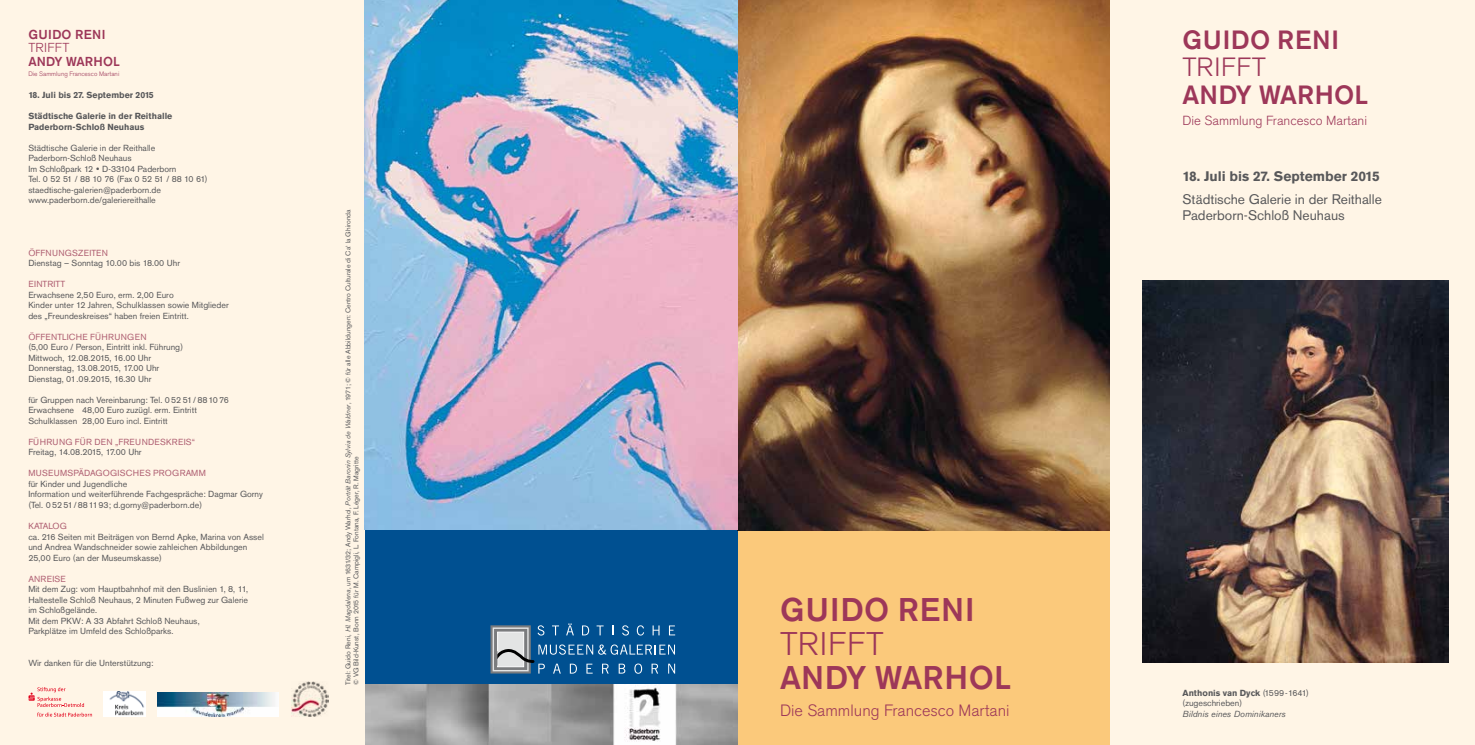
<style>
.page{position:relative;width:1475px;height:745px;background:#fff}
.page>*{position:absolute;margin:0;border:0;box-sizing:border-box;transform-origin:0 0}
.t1{font:500 32.5px "Akzidenz Grotesk BQ";letter-spacing:.005em;color:#9d3759}
.t2{font:500 32.5px "Akzidenz Grotesk BQ";letter-spacing:.03em;color:#9d3759}
.t3{font:32.5px "Akzidenz Grotesk Expert BQ Light Os F";letter-spacing:.02em;color:#9d3759}
.t4{font:500 26.12px "Akzidenz Grotesk BQ";letter-spacing:.005em;color:#9d3759}
.t5{font:500 26.12px "Akzidenz Grotesk BQ";letter-spacing:.03em;color:#9d3759}
.t6{font:26.12px "Akzidenz Grotesk Expert BQ Light Os F";letter-spacing:.02em;color:#9d3759}
.t7{font:16.25px "Akzidenz Grotesk Expert BQ Light Os F";color:#9d3759}
.t8{font:13.75px/16.5px "Akzidenz Grotesk BQ";color:#58585a}
.t9{font:700 13.75px "Akzidenz Grotesk BQ";color:#58585a}
.t10{font:13.12px "Akzidenz Grotesk Expert BQ Light Os F";color:#9d3759}
.t11{font:500 12.88px "Akzidenz Grotesk BQ";letter-spacing:.005em;color:#9d3759}
.t12{font:500 12.88px "Akzidenz Grotesk BQ";letter-spacing:.03em;color:#9d3759}
.t13{font:12.88px "Akzidenz Grotesk Expert BQ Light Os F";letter-spacing:.02em;color:#9d3759}
.t14{font:8.75px/10.5px "Akzidenz Grotesk BQ";color:#58585a}
.t15{font:700 8.75px/10.5px "Akzidenz Grotesk BQ";color:#58585a}
.t16{font:8.75px "Akzidenz Grotesk BQ";letter-spacing:.02em;color:#af5f72}
.t17{font:8.75px "Akzidenz Grotesk BQ";letter-spacing:.04em;color:#af5f72}
.t18{font:italic 8.75px "Akzidenz Grotesk BQ";color:#58585a}
.t19{font:8.75px "Akzidenz Grotesk BQ";letter-spacing:-.03em;color:#af5f72}
.t20{font:6.88px/8.2px "Akzidenz Grotesk BQ";color:#58585a}
.t21{font:6.5px "Akzidenz Grotesk Expert BQ Light Os F";color:#9d3759}
.s1{font-style:italic}
.s2{font-weight:700}
</style>
<div class="page">
<div style="left:0;top:0;width:1474px;height:744px;background:#fff5e6"></div>
<div style="left:737px;top:521px;width:372px;height:223px;background:#fbc97b"></div>
<div style="left:365px;top:522px;width:372px;height:222px;background:#005091"></div>
<div style="left:490px;top:625px;width:40px;height:48px;border:6px solid #7b7c7e"></div>
<div style="left:497px;top:631px;width:26px;height:35px;background:#e3e4e4;border:1px solid #fff"></div>
<div style="left:492px;top:627px;width:36px;height:44px;border:1px solid #e3e4e4"></div>
<svg style="left:537px;top:625px;width:7px;height:10px"></svg>
<svg style="left:552px;top:625px;width:7px;height:10px"></svg>
<svg style="left:566px;top:623px;width:7px;height:12px"></svg>
<svg style="left:582px;top:625px;width:7px;height:10px"></svg>
<svg style="left:596px;top:625px;width:7px;height:10px"></svg>
<svg style="left:622px;top:625px;width:7px;height:10px"></svg>
<svg style="left:636px;top:625px;width:8px;height:10px"></svg>
<svg style="left:652px;top:625px;width:7px;height:10px"></svg>
<svg style="left:669px;top:625px;width:6px;height:10px"></svg>
<svg style="left:493px;top:644px;width:182px;height:29px"></svg>
<img style="left:365px;top:684px;width:372px;height:60px">
<img style="left:291px;top:681px;width:38px;height:35px">
<img style="left:365px;top:0;width:744px;height:530px">
<img style="left:1142px;top:280px;width:305px;height:381px">
<img style="left:104px;top:691px;width:41px;height:24px">
<img style="left:157px;top:692px;width:122px;height:23px">
<svg style="left:37px;top:712px;width:55px;height:4px"></svg>
<svg style="left:29px;top:687px;width:55px;height:19px"></svg>
<h3 class="t12" style="left:28px;top:26px;width:79px">GUIDO RENI</h3>
<h3 class="t13" style="left:28px;top:40px;width:39px">Trifft</h3>
<h3 class="t11" style="left:28px;top:53px;width:93px">ANDY WARHOL</h3>
<p class="t21" style="left:28px;top:70px;width:92px">Die Sammlung Francesco Martani</p>
<p class="t15" style="left:28px;top:90px;width:127px">18. Juli bis 27. September 2015</p>
<p class="t15" style="left:28px;top:111px;width:145px">Städtische Galerie in der Reithalle<br>Paderborn-Schloß Neuhaus</p>
<p class="t14" style="left:28px;top:142px;width:181px">Städtische Galerie in der Reithalle Paderborn-Schloß Neuhaus<br>Im Schloßpark 12 • D-33104 Paderborn<br>Tel. 0 52 51 / 88 10 76 (Fax 0 52 51 / 88 10 61) staedtische-galerien@paderborn.de www.paderborn.de/galeriereithalle</p>
<p class="t16" style="left:28px;top:247px;width:81px">ÖFFNUNGSZEITEN</p>
<p class="t14" style="left:28px;top:258px;width:153px">Dienstag – Sonntag 10.00 bis 18.00 Uhr</p>
<p class="t16" style="left:28px;top:279px;width:38px">EINTRITT</p>
<p class="t14" style="left:28px;top:289px;width:202px">Erwachsene 2,50 Euro, erm. 2,00 Euro<br>Kinder unter 12 Jahren, Schulklassen sowie Mitglieder des „Freundeskreises“ haben freien Eintritt.</p>
<p class="t16" style="left:28px;top:331px;width:120px">ÖFFENTLICHE FÜHRUNGEN</p>
<p class="t14" style="left:28px;top:342px;width:156px">(5,00 Euro / Person, Eintritt inkl. Führung)<br>Mittwoch, 12.08.2015, 16.00 Uhr Donnerstag, 13.08.2015, 17.00 Uhr Dienstag, 01.09.2015, 16.30 Uhr</p>
<p class="t14" style="left:28px;top:394px;width:202px">für Gruppen nach Vereinbarung: Tel. 0 52 51 / 881076<br>Erwachsene 48,00 Euro zuzügl. erm. Eintritt<br>Schulklassen 28,00 Euro incl. Eintritt</p>
<p class="t17" style="left:28px;top:436px;width:168px">FÜHRUNG FÜR DEN „FREUNDESKREIS“</p>
<p class="t14" style="left:28px;top:447px;width:115px">Freitag, 14.08.2015, 17.00 Uhr</p>
<p class="t16" style="left:28px;top:468px;width:179px">MUSEUMSPÄDAGOGISCHES PROGRAMM</p>
<p class="t14" style="left:28px;top:478px;width:236px">für Kinder und Jugendliche<br>Information und weiterführende Fachgespräche: Dagmar Gorny (Tel. 0 52 51 / 881193; d.gorny@paderborn.de)</p>
<p class="t19" style="left:28px;top:520px;width:40px">KATALOG</p>
<p class="t14" style="left:28px;top:531px;width:237px">ca. 216 Seiten mit Beiträgen von Bernd Apke, Marina von Assel und Andrea Wandschneider sowie zahleichen Abbildungen<br>25,00 Euro (an der Museumskasse)</p>
<p class="t16" style="left:28px;top:573px;width:39px">ANREISE</p>
<p class="t14" style="left:28px;top:583px;width:221px">Mit dem Zug: vom Hauptbahnhof mit den Buslinien 1, 8, 11, Haltestelle Schloß Neuhaus, 2 Minuten Fußweg zur Galerie im Schloßgelände.<br>Mit dem PKW: A 33 Abfahrt Schloß Neuhaus,<br>Parkplätze im Umfeld des Schloßparks.</p>
<p class="t14" style="left:28px;top:657px;width:127px">Wir danken für die Unterstützung:</p>
<p class="t20" style="left:344px;top:684px;width:477px;rotate:-90deg">Titel: Guido Reni, <span class="s1">Hl. Magdalena</span>, um 1631/32; Andy Warhol, <span class="s1">Porträt Baronin Sylvia de Waldner</span>, 1971; © für alle Abbildungen: Centro Culturale di Ca‘ la Ghironda © VG Bild-Kunst, Bonn 2015 für M. Campigli, L. Fontana, F. Léger, R. Magritte</p>
<h1 class="t2" style="left:780px;top:589px;width:196px">GUIDO RENI</h1>
<h1 class="t3" style="left:780px;top:625px;width:97px">Trifft</h1>
<h1 class="t1" style="left:780px;top:657px;width:232px">ANDY WARHOL</h1>
<h3 class="t7" style="left:780px;top:701px;width:231px">Die Sammlung Francesco Martani</h3>
<h2 class="t5" style="left:1182px;top:24px;width:158px">GUIDO RENI</h2>
<h2 class="t6" style="left:1182px;top:53px;width:78px">Trifft</h2>
<h2 class="t4" style="left:1182px;top:78px;width:187px">ANDY WARHOL</h2>
<h3 class="t10" style="left:1182px;top:113px;width:186px">Die Sammlung Francesco Martani</h3>
<h3 class="t9" style="left:1182px;top:168px;width:199px">18. Juli bis 27. September 2015</h3>
<h3 class="t8" style="left:1182px;top:190px;width:201px">Städtische Galerie in der Reithalle<br>Paderborn-Schloß Neuhaus</h3>
<p class="t14" style="left:1182px;top:687px;width:128px"><span class="s2">Anthonis van Dyck</span> (1599 -1641) (zugeschrieben)</p>
<p class="t18" style="left:1182px;top:708px;width:105px">Bildnis eines Dominikaners</p>
</div>
